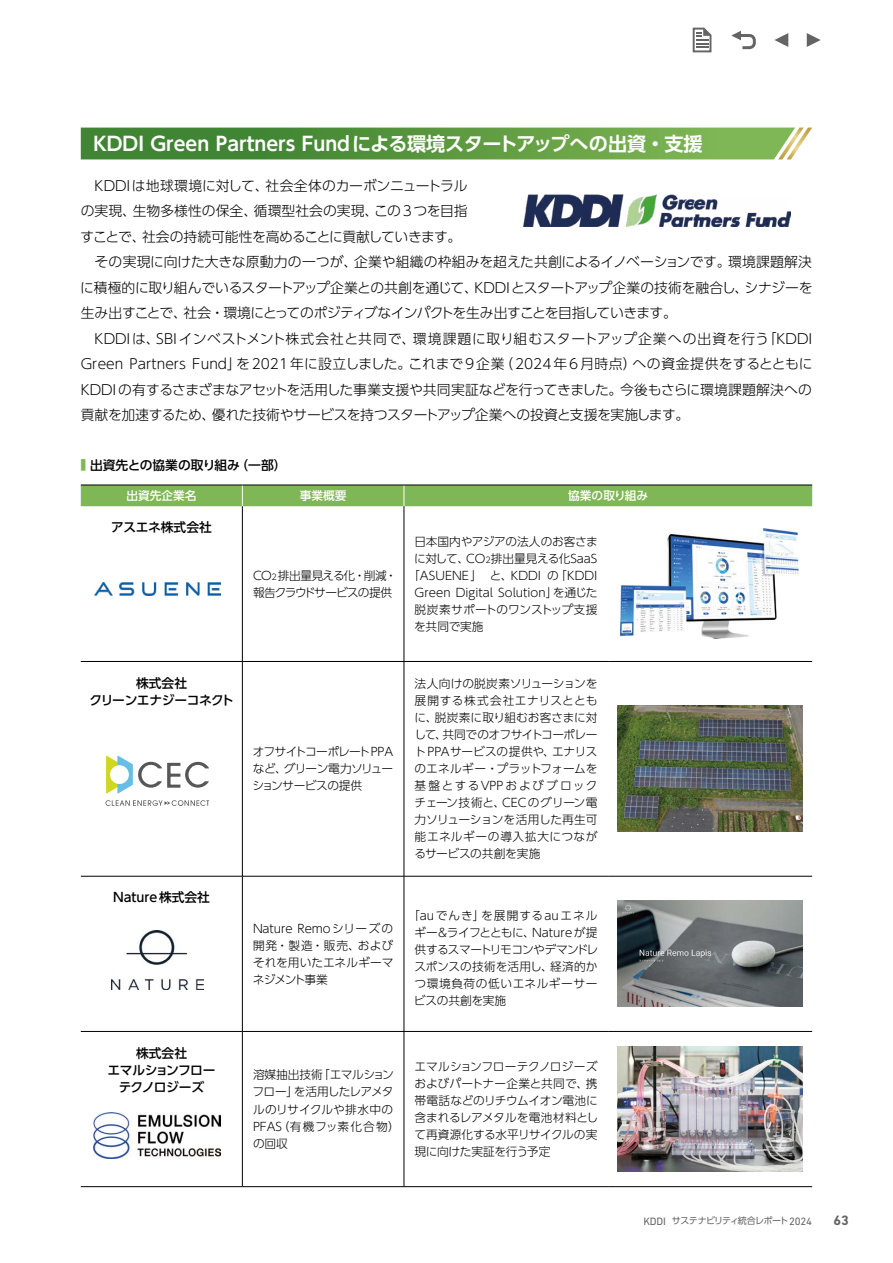
<style>
.page{position:relative;width:893px;height:1263px;background:#fff}
.page>*{position:absolute;margin:0;border:0;box-sizing:border-box;transform-origin:0 0}
.t1{font:700 19.2px "UD Shin Go Pr 6 N De";color:#fff}
.t2{font:300 13.8px "UD Shin Go Pr 6 N";letter-spacing:-.01em;color:#000}
.t3{font:300 13.8px "UD Shin Go Pr 6 N";letter-spacing:-.03em;color:#000}
.t4{font:300 13.8px "UD Shin Go Pr 6 N";letter-spacing:.04em;color:#000}
.t5{font:300 13.8px "UD Shin Go Pr 6 N";letter-spacing:-.05em;color:#000}
.t6{font:700 13.8px "DIN Next LT Pro";color:#656464}
.t7{font:500 12.75px "UD Shin Go Pr 6 N";letter-spacing:-.01em;color:#000}
.t8{font:500 12.75px/17px "UD Shin Go Pr 6 N";letter-spacing:-.03em;color:#000;text-align:center}
.t9{font:500 12.75px/17px "UD Shin Go Pr 6 N";letter-spacing:-.04em;color:#000;text-align:center}
.t10{font:300 11.7px/17px "UD Shin Go Pr 6 N";letter-spacing:-.01em;color:#000;text-align:justify}
.t11{font:300 11.7px/17px "UD Shin Go Pr 6 N";letter-spacing:-.06em;color:#000}
.t12{font:500 11.7px "UD Shin Go Pr 6 N";color:#fff}
.t13{font:9px "UD Shin Go Pr 6 N";letter-spacing:-.075em;color:#656464}
.s1{font-size:13.35px;color:#80b756}
.s2{font-size:8.25px}
.s3{font-family:"DIN Next LT Pro";font-size:10.8px}
</style>
<div class="page">
<hr style="left:81px;top:661px;width:161px;height:1px;background:#000">
<hr style="left:242px;top:661px;width:162px;height:1px;background:#000">
<hr style="left:404px;top:661px;width:204px;height:1px;background:#000">
<hr style="left:608px;top:661px;width:204px;height:1px;background:#000">
<div style="left:81px;top:486px;width:731px;height:20px;background:#80b756"></div>
<hr style="left:81px;top:485px;width:161px;height:1px;background:#000">
<hr style="left:242px;top:485px;width:162px;height:1px;background:#000">
<hr style="left:404px;top:485px;width:204px;height:1px;background:#000">
<hr style="left:608px;top:485px;width:204px;height:1px;background:#000">
<hr style="left:242px;top:506px;width:1px;height:155px;background:#000">
<hr style="left:404px;top:506px;width:1px;height:155px;background:#000">
<hr style="left:242px;top:662px;width:1px;height:214px;background:#000">
<hr style="left:404px;top:662px;width:1px;height:214px;background:#000">
<hr style="left:81px;top:876px;width:161px;height:1px;background:#000">
<hr style="left:242px;top:876px;width:162px;height:1px;background:#000">
<hr style="left:242px;top:876px;width:1px;height:155px;background:#000">
<hr style="left:404px;top:876px;width:204px;height:1px;background:#000">
<hr style="left:404px;top:876px;width:1px;height:155px;background:#000">
<hr style="left:608px;top:876px;width:204px;height:1px;background:#000">
<hr style="left:242px;top:1032px;width:1px;height:154px;background:#000">
<hr style="left:404px;top:1032px;width:1px;height:154px;background:#000">
<hr style="left:81px;top:1186px;width:161px;height:1px;background:#000">
<hr style="left:242px;top:1186px;width:162px;height:1px;background:#000">
<hr style="left:404px;top:1186px;width:204px;height:1px;background:#000">
<hr style="left:608px;top:1186px;width:204px;height:1px;background:#000">
<hr style="left:81px;top:1031px;width:161px;height:1px;background:#000">
<hr style="left:242px;top:1031px;width:162px;height:1px;background:#000">
<hr style="left:404px;top:1031px;width:204px;height:1px;background:#000">
<hr style="left:608px;top:1031px;width:204px;height:1px;background:#000">
<img style="left:618px;top:900px;width:185px;height:107px">
<img style="left:618px;top:706px;width:185px;height:125px">
<img style="left:618px;top:1046px;width:185px;height:125px">
<img style="left:94px;top:1112px;width:127px;height:46px">
<img style="left:112px;top:930px;width:91px;height:59px">
<svg style="left:105px;top:800px;width:104px;height:6px"></svg>
<svg style="left:106px;top:756px;width:103px;height:37px"></svg>
<div style="left:110px;top:765px;width:19px;height:19px;background:#fff;border-radius:50%"></div>
<img style="left:95px;top:583px;width:125px;height:12px">
<img style="left:621px;top:529px;width:178px;height:109px">
<img style="left:524px;top:195px;width:266px;height:31px">
<svg style="left:81px;top:128px;width:731px;height:31px;background:#609c46"></svg>
<svg style="left:692px;top:27px;width:20px;height:26px"></svg>
<svg style="left:731px;top:31px;width:25px;height:19px"></svg>
<svg style="left:774px;top:33px;width:14px;height:14px"></svg>
<svg style="left:807px;top:33px;width:14px;height:14px"></svg>
<h1 class="t1" style="left:94px;top:128px;width:611px">KDDI Green Partners Fundによる環境スタートアップへの出資・支援</h1>
<p class="t2" style="left:95px;top:174px;width:375px">KDDIは地球環境に対して、社会全体のカーボンニュートラル</p>
<p class="t2" style="left:81px;top:200px;width:388px">の実現、生物多様性の保全、循環型社会の実現、この3つを目指</p>
<p class="t3" style="left:81px;top:225px;width:382px">すことで、社会の持続可能性を高めることに貢献していきます。</p>
<p class="t2" style="left:95px;top:251px;width:719px">その実現に向けた大きな原動力の一つが、企業や組織の枠組みを超えた共創によるイノベーションです。環境課題解決</p>
<p class="t2" style="left:80px;top:276px;width:734px">に積極的に取り組んでいるスタートアップ企業との共創を通じて、KDDIとスタートアップ企業の技術を融合し、シナジーを</p>
<p class="t5" style="left:81px;top:302px;width:598px">生み出すことで、社会・環境にとってのポジティブなインパクトを生み出すことを目指していきます。</p>
<p class="t4" style="left:95px;top:327px;width:719px">KDDIは、SBIインベストメント株式会社と共同で、環境課題に取り組むスタートアップ企業への出資を行う「KDDI</p>
<p class="t2" style="left:81px;top:353px;width:733px">Green Partners Fund」を2021年に設立しました。これまで９企業（2024年６月時点）への資金提供をするとともに</p>
<p class="t2" style="left:81px;top:378px;width:733px">KDDIの有するさまざまなアセットを活用した事業支援や共同実証などを行ってきました。今後もさらに環境課題解決への</p>
<p class="t3" style="left:81px;top:404px;width:610px">貢献を加速するため、優れた技術やサービスを持つスタートアップ企業への投資と支援を実施します。</p>
<p class="t7" style="left:81px;top:455px;width:207px"><span class="s1">■</span> 出資先との協業の取り組み（一部）</p>
<p class="t12" style="left:126px;top:486px;width:72px">出資先企業名</p>
<p class="t12" style="left:300px;top:486px;width:48px">事業概要</p>
<p class="t12" style="left:568px;top:486px;width:82px">協業の取り組み</p>
<p class="t7" style="left:111px;top:517px;width:102px">アスエネ株式会社</p>
<p class="t11" style="left:253px;top:566px;width:145px">CO<span class="s2">2</span> 排出量見える化・削減・報告クラウドサービスの提供</p>
<p class="t10" style="left:414px;top:532px;width:185px">日本国内やアジアの法人のお客さま</p>
<p class="t10" style="left:414px;top:549px;width:185px">に対して、CO<span class="s2">2</span>排出量見える化SaaS</p>
<p class="t10" style="left:408px;top:566px;width:191px">「ASUENE」 と、KDDI の「KDDI</p>
<p class="t10" style="left:415px;top:583px;width:185px">Green Digital Solution」を通じた</p>
<p class="t10" style="left:415px;top:600px;width:184px">脱炭素サポートのワンストップ支援</p>
<p class="t10" style="left:414px;top:617px;width:71px">を共同で実施</p>
<p class="t9" style="left:90px;top:674px;width:146px">株式会社<br>クリーンエナジーコネクト</p>
<p class="t7" style="left:113px;top:887px;width:98px">Nature株式会社</p>
<p class="t8" style="left:107px;top:1044px;width:110px">株式会社<br>エマルションフローテクノロジーズ</p>
<p class="t10" style="left:253px;top:743px;width:142px">オフサイトコーポレートPPAなど、グリーン電力ソリューションサービスの提供</p>
<p class="t10" style="left:253px;top:919px;width:142px">Nature Remoシリーズの開発・製造・販売、およびそれを用いたエネルギーマネジメント事業</p>
<p class="t10" style="left:415px;top:675px;width:184px">法人向けの脱炭素ソリューションを展開する株式会社エナリスとともに、脱炭素に取り組むお客さまに対して、共同でのオフサイトコーポレートPPAサービスの提供や、エナリスのエネルギー・プラットフォームを基盤とするVPPおよびブロックチェーン技術と、CECのグリーン電力ソリューションを活用した再生可能エネルギーの導入拡大につながるサービスの共創を実施</p>
<p class="t10" style="left:414px;top:907px;width:186px;text-indent:-6px">「auでんき」を展開するauエネルギー＆ライフとともに、Nature が提供するスマートリモコンやデマンドレスポンスの技術を活用し、経済的かつ環境負荷の低いエネルギーサービスの共創を実施</p>
<p class="t10" style="left:252px;top:1066px;width:149px;text-align:left">溶媒抽出技術「エマルションフロー」を活用したレアメタルのリサイクルや排水中の<br>PFAS（有機フッ素化合物）の回収</p>
<p class="t10" style="left:414px;top:1058px;width:185px">エマルションフローテクノロジーズおよびパートナー企業と共同で、携帯電話などのリチウムイオン電池に含まれるレアメタルを電池材料として再資源化する水平リサイクルの実現に向けた実証を行う予定</p>
<p class="t13" style="left:643px;top:1213px;width:170px"><span class="s3">KDDI</span> サステナビリティ統合レポート<span class="s3">2024</span></p>
<p class="t6" style="left:833px;top:1212px;width:17px">63</p>
</div>
